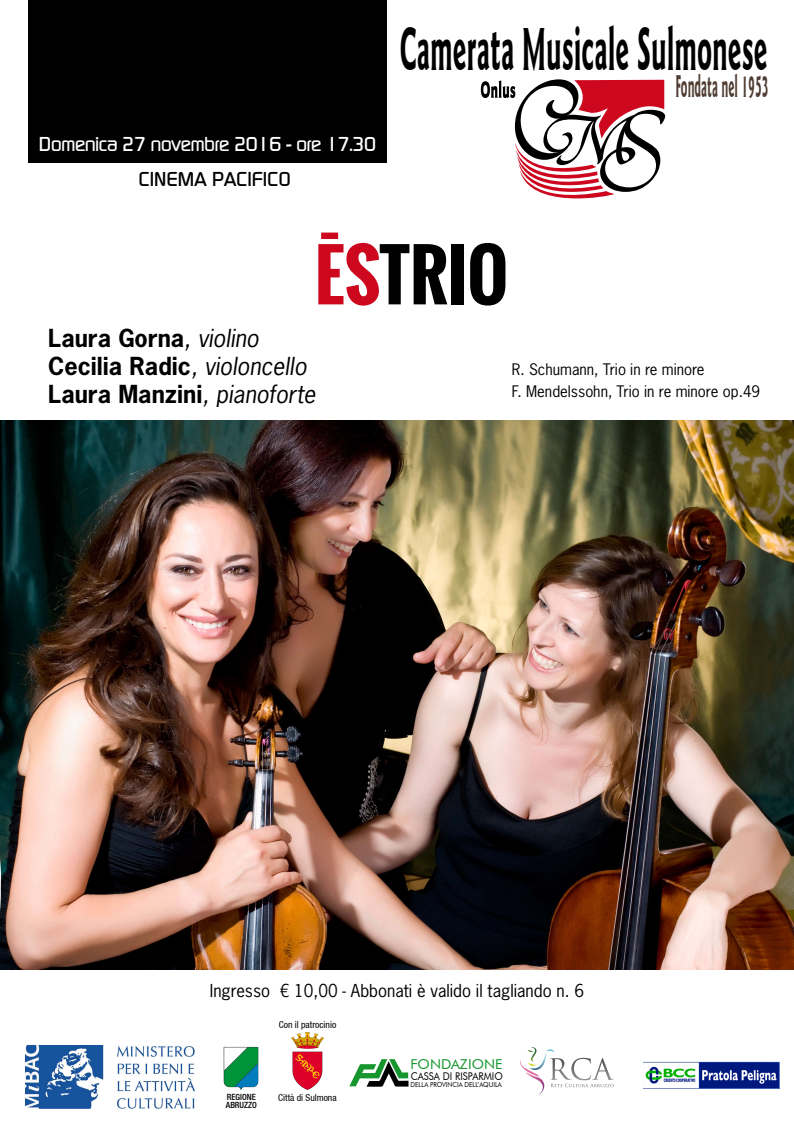
<style>
.page{position:relative;width:794px;height:1134px;background:#fff}
.page>*{position:absolute;margin:0;border:0;box-sizing:border-box;transform-origin:0 0}
.t1{font:700 68.56px "Oswald";color:#000}
.t2{font:700 61.04px "Goudy Sans IT Cby BT";color:#000;scale:.44 1}
.t3{font:700 31.72px "Goudy Sans IT Cby BT";color:#4f3d33;scale:.38 1}
.t4{font:700 23.36px/28px "News Gothic Std";color:#000}
.t5{font:500 20px "Continuum";letter-spacing:-.04em;color:#fff}
.t6{font:500 20px "Continuum";color:#000}
.t7{font:16.8px "News Gothic Std";color:#000}
.t8{font:14.96px/22.4px "News Gothic Std";color:#000}
.t9{font:13.64px "Futura BT";color:#17962e;scale:1.04 1}
.t10{font:10.68px "Futura BT";color:#000;scale:.91 1}
.t11{font:condensed 9.64px "Helvetica 57";color:#000}
.t12{font:500 condensed 8.56px/8px "Helvetica 67";color:#000}
.t13{font:6.92px "Futura BT";color:#000;scale:.92 1}
.t14{font:6.84px/8.2px "Times New Roman";color:#000}
.s1{color:#cd071e}
.s2{font-weight:400}
</style>
<div class="page">
<img style="left:0;top:421px;width:794px;height:548px">
<svg style="left:481px;top:79px;width:184px;height:120px"></svg>
<img style="left:25px;top:1046px;width:169px;height:62px">
<svg style="left:520px;top:1047px;width:93px;height:48px"></svg>
<svg style="left:349px;top:1059px;width:59px;height:28px"></svg>
<svg style="left:223px;top:1046px;width:36px;height:44px"></svg>
<div style="left:28px;top:0;width:358px;height:162px;background:#000"></div>
<img style="left:643px;top:1061px;width:136px;height:28px">
<img style="left:291px;top:1032px;width:33px;height:58px">
<p class="t5" style="left:39px;top:131px;width:339px">Domenica 27 novembre 2016 - ore 17.30</p>
<p class="t6" style="left:139px;top:165px;width:154px">cinema pacifico</p>
<h2 class="t2" style="left:400px;top:11px;width:837px">Camerata Musicale Sulmonese</h2>
<h3 class="t3" style="left:675px;top:66px;width:247px">Fondata nel 1953</h3>
<h1 class="t1" style="left:315px;top:224px;width:195px"><span class="s1">ĒS</span>TRIO</h1>
<p class="t4" style="left:48px;top:323px;width:273px">Laura Gorna<span class="s2">, violino<br></span>Cecilia Radic<span class="s2">, violoncello<br></span>Laura Manzini<span class="s2">, pianoforte</span></p>
<p class="t8" style="left:512px;top:358px;width:250px">R. Schumann, Trio in re minore<br>F. Mendelssohn, Trio in re minore op.49</p>
<p class="t7" style="left:210px;top:980px;width:376px">Ingresso € 10,00 - Abbonati è valido il tagliando n. 6</p>
<p class="t11" style="left:279px;top:1019px;width:59px">Con il patrocinio</p>
<p class="t11" style="left:278px;top:1091px;width:60px">Città di Sulmona</p>
<p class="t12" style="left:226px;top:1093px;width:32px">REGIONE<br>ABRUZZO</p>
<p class="t14" style="left:224px;top:1093px;width:34px">REGIONE<br>ABRUZZO</p>
<p class="t14" style="left:278px;top:1093px;width:39px">PROVINCIA</p>
<p class="t9" style="left:410px;top:1056px;width:90px">FONDAZIONE</p>
<p class="t10" style="left:411px;top:1070px;width:103px">CASSA DI RISPARMIO</p>
<p class="t13" style="left:410px;top:1080px;width:101px">DELLA PROVINCIA DELL’AQUILA</p>
</div>
